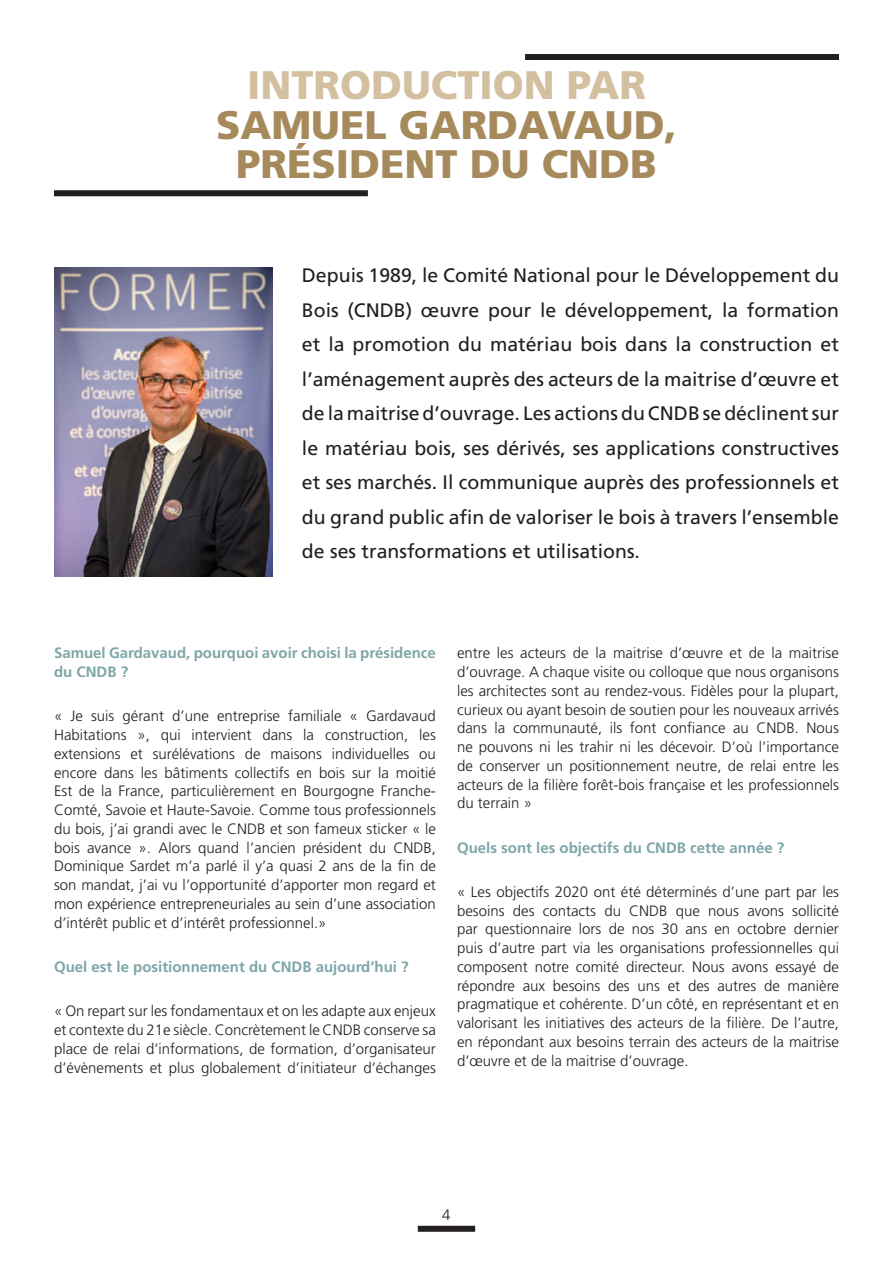
<style>
.page{position:relative;width:893px;height:1263px;background:#fff}
.page>*{position:absolute;margin:0;border:0;box-sizing:border-box;transform-origin:0 0}
.Heading_1{font:900 39.75px/39.8px "Frutiger LT Pro";color:#a68a5b;text-align:center}
.t1{font:19.5px/34.5px "Frutiger LT Pro";color:#231f20;text-align:justify}
.t2{font:300 15px/18.8px "Frutiger LT Pro";color:#231f20;text-align:justify}
.t3{font:700 15px/18.8px "Frutiger LT Pro";color:#7ea6a7}
.s1{color:#d3c0a1}
</style>
<div class="page">
<img style="left:54px;top:267px;width:218px;height:309px">
<div style="left:54px;top:190px;width:314px;height:6px;background:#231f20"></div>
<div style="left:525px;top:54px;width:314px;height:6px;background:#231f20"></div>
<div style="left:418px;top:1226px;width:57px;height:6px;background:#231f20"></div>
<p class="Heading_1" style="left:216px;top:65px;width:462px"><span class="s1">INTRODUCTION PAR<br></span>SAMUEL GARDAVAUD,<br>PRÉSIDENT DU CNDB</p>
<p class="t1" style="left:302px;top:258px;width:539px">Depuis 1989, le Comité National pour le Développement du Bois (CNDB) œuvre pour le développement, la formation et la promotion du matériau bois dans la construction et l’aménagement auprès des acteurs de la maitrise d’œuvre et de la maitrise d’ouvrage. Les actions du CNDB se déclinent sur le matériau bois, ses dérivés, ses applications constructives et ses marchés. Il communique auprès des professionnels et du grand public afin de valoriser le bois à travers l’ensemble de ses transformations et utilisations.</p>
<p class="t3" style="left:54px;top:644px;width:383px">Samuel Gardavaud, pourquoi avoir choisi la présidence du CNDB ?</p>
<p class="t2" style="left:54px;top:707px;width:383px">« Je suis gérant d’une entreprise familiale « Gardavaud Habitations », qui intervient dans la construction, les extensions et surélévations de maisons individuelles ou encore dans les bâtiments collectifs en bois sur la moitié Est de la France, particulièrement en Bourgogne Franche-Comté, Savoie et Haute-Savoie. Comme tous professionnels du bois, j’ai grandi avec le CNDB et son fameux sticker « le bois avance ». Alors quand l’ancien président du CNDB, Dominique Sardet m’a parlé il y’a quasi 2 ans de la fin de son mandat, j’ai vu l’opportunité d’apporter mon regard et mon expérience entrepreneuriales au sein d’une association d’intérêt public et d’intérêt professionnel.»</p>
<p class="t3" style="left:54px;top:957px;width:356px">Quel est le positionnement du CNDB aujourd’hui ?</p>
<p class="t2" style="left:54px;top:1002px;width:383px">« On repart sur les fondamentaux et on les adapte aux enjeux et contexte du 21e siècle. Concrètement le CNDB conserve sa place de relai d’informations, de formation, d’organisateur d’évènements et plus globalement d’initiateur d’échanges</p>
<p class="t2" style="left:457px;top:644px;width:383px">entre les acteurs de la maitrise d’œuvre et de la maitrise d’ouvrage. A chaque visite ou colloque que nous organisons les architectes sont au rendez-vous. Fidèles pour la plupart, curieux ou ayant besoin de soutien pour les nouveaux arrivés dans la communauté, ils font confiance au CNDB. Nous ne pouvons ni les trahir ni les décevoir. D’où l’importance de conserver un positionnement neutre, de relai entre les acteurs de la filière forêt-bois française et les professionnels du terrain »</p>
<p class="t3" style="left:457px;top:838px;width:329px">Quels sont les objectifs du CNDB cette année ?</p>
<p class="t2" style="left:457px;top:882px;width:383px">« Les objectifs 2020 ont été déterminés d’une part par les besoins des contacts du CNDB que nous avons sollicité par questionnaire lors de nos 30 ans en octobre dernier puis d’autre part via les organisations professionnelles qui composent notre comité directeur. Nous avons essayé de répondre aux besoins des uns et des autres de manière pragmatique et cohérente. D’un côté, en représentant et en valorisant les initiatives des acteurs de la filière. De l’autre, en répondant aux besoins terrain des acteurs de la maitrise d’œuvre et de la maitrise d’ouvrage.</p>
<p class="t2" style="left:442px;top:1206px;width:10px">4</p>
</div>
